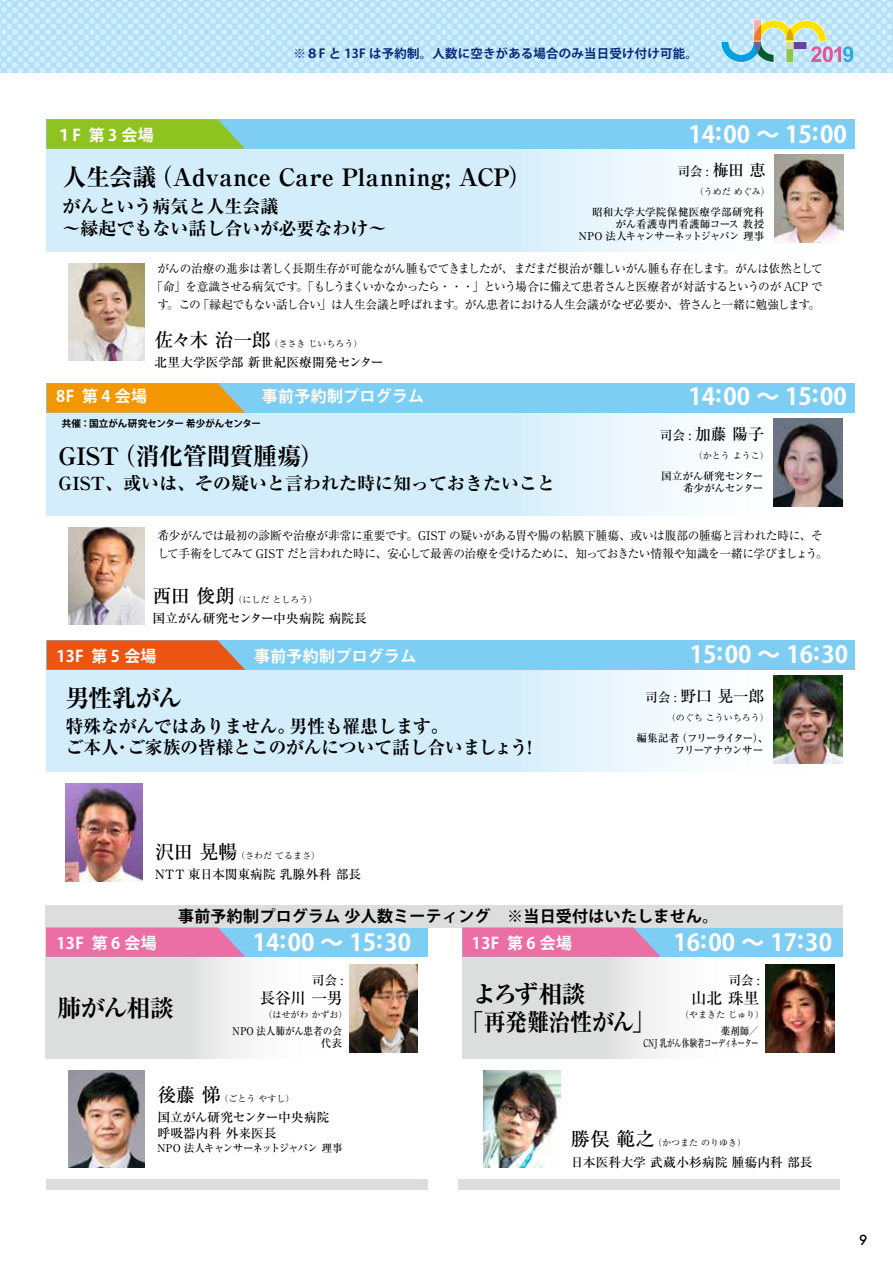
<style>
.page{position:relative;width:893px;height:1263px;background:#fff}
.page>*{position:absolute;margin:0;border:0;box-sizing:border-box;transform-origin:0 0}
.t1{font:700 expanded 24px/28.5px "Ryumin Pro";letter-spacing:-.01em;color:#000}
.t2{font:700 23.4px "Koz Go Pr 6 N";color:#fff}
.t3{font:700 expanded 18px/22.5px "Ryumin Pro";color:#000}
.t4{font:700 15.9px "Koz Go Pr 6 N";letter-spacing:.02em;color:#fff}
.t5{font:700 15.9px "Koz Go Pr 6 N";letter-spacing:.02em;color:#000}
.t6{font:500 15.9px "Ryumin Pro";letter-spacing:-.025em;color:#000}
.t7{font:500 13.5px "Futura";color:#000}
.t8{font:500 12.75px/15.9px "Ryumin Pro";letter-spacing:-.005em;color:#000}
.t9{font:700 12.45px "Koz Go Pr 6 N";letter-spacing:.02em;color:#092a78}
.t10{font:12px/18px "Ryumin Pro";letter-spacing:-.035em;color:#000;text-align:center}
.t11{font:500 10.65px/12px "Ryumin Pro";letter-spacing:-.005em;color:#000;text-align:right}
.t12{font:500 10.65px/12px "Ryumin Pro";letter-spacing:-.095em;color:#000}
.t13{font:500 10.65px/12px "Ryumin Pro";letter-spacing:-.045em;color:#000;text-align:right;scale:.9 1}
.t14{font:500 10.65px "Ryumin Pro";letter-spacing:-.085em;color:#000}
.t15{font:500 10.65px/12px "Ryumin Pro";letter-spacing:-.025em;color:#000;text-align:right}
.t16{font:500 10.65px/12px "Ryumin Pro";letter-spacing:.005em;color:#000;text-align:right;scale:.9 1}
.t17{font:700 9.6px "Koz Go Pr 6 N";letter-spacing:-.02em;color:#000}
.t18{font:9px "Ryumin Pro";color:#000}
.s1{font-size:15.9px}
.s2{font-weight:500;font-size:19.2px}
.s3{font-size:12.75px}
</style>
<div class="page">
<div style="left:46px;top:957px;width:381px;height:102px;background:linear-gradient(to right,#d4d6d6,#fff)"></div>
<div style="left:46px;top:1179px;width:381px;height:11px;background:#dcdddd"></div>
<div style="left:458px;top:1179px;width:382px;height:11px;background:#dcdddd"></div>
<div style="left:462px;top:957px;width:382px;height:102px;background:linear-gradient(to right,#d6d8d8,#fff)"></div>
<svg style="left:47px;top:149px;width:797px;height:102px"></svg>
<svg style="left:47px;top:413px;width:796px;height:102px"></svg>
<svg style="left:47px;top:670px;width:796px;height:102px"></svg>
<img style="left:774px;top:155px;width:69px;height:88px">
<img style="left:773px;top:419px;width:69px;height:88px">
<img style="left:773px;top:676px;width:69px;height:88px">
<div style="left:47px;top:640px;width:808px;height:30px;background:#7ecef4"></div>
<svg style="left:47px;top:640px;width:198px;height:30px;background:#e05f27"></svg>
<div style="left:462px;top:927px;width:381px;height:30px;background:#7ecef4"></div>
<div style="left:47px;top:383px;width:808px;height:30px;background:#7ecef4"></div>
<svg style="left:47px;top:383px;width:198px;height:30px;background:#e89b15"></svg>
<div style="left:47px;top:119px;width:808px;height:30px;background:#7ecef4"></div>
<img style="left:349px;top:964px;width:69px;height:88px">
<img style="left:766px;top:964px;width:68px;height:88px">
<svg style="left:47px;top:119px;width:198px;height:30px;background:#8dc332"></svg>
<img style="left:68px;top:263px;width:77px;height:98px">
<img style="left:68px;top:527px;width:77px;height:98px">
<img style="left:68px;top:1070px;width:77px;height:98px">
<div style="left:47px;top:927px;width:380px;height:30px;background:#7ecef4"></div>
<div style="left:46px;top:905px;width:797px;height:22px;background:#dcdddd"></div>
<svg style="left:46px;top:927px;width:199px;height:30px;background:#e376ab"></svg>
<svg style="left:462px;top:927px;width:199px;height:30px;background:#e277ab"></svg>
<img style="left:483px;top:1070px;width:77px;height:98px">
<img style="left:66px;top:783px;width:76px;height:98px">
<svg style="left:0;top:0;width:893px;height:72px;background:#c0e6f9"></svg>
<svg style="left:721px;top:20px;width:132px;height:43px;background:#b7d1ca"></svg>
<p class="t9" style="left:293px;top:46px;width:406px">※８F と 13F は予約制。人数に空きがある場合のみ当日受け付け可能。</p>
<h3 class="t4" style="left:56px;top:126px;width:99px">１F 第3 会場</h3>
<h1 class="t1" style="left:62px;top:162px;width:471px">人生会議（Advance Care Planning; ACP）</h1>
<h3 class="t3" style="left:62px;top:193px;width:325px">がんという病気と人生会議<br>～縁起でもない話し合いが必要なわけ～</h3>
<h2 class="t2" style="left:688px;top:121px;width:160px">14:00 〜 15:00</h2>
<p class="t8" style="left:677px;top:163px;width:90px">司会 : <span class="s1">梅田 恵</span></p>
<p class="t18" style="left:695px;top:184px;width:76px">（うめだ めぐみ）</p>
<p class="t11" style="left:579px;top:205px;width:187px">昭和大学大学院保健医療学部研究科がん看護専門看護師コース 教授<br>NPO 法人キャンサーネットジャパン 理事</p>
<p class="t10" style="left:152px;top:259px;width:673px">がんの治療の進歩は著しく長期生存が可能ながん腫もでてきましたが、まだまだ根治が難しいがん腫も存在します。がんは依然として「命」を意識させる病気です。「もしうまくいかなかったら・・・」という場合に備えて患者さんと医療者が対話するというのが ACP です。この「縁起でもない話し合い」は人生会議と呼ばれます。がん患者における人生会議がなぜ必要か、皆さんと一緒に勉強します。</p>
<p class="t18" style="left:155px;top:336px;width:210px"><span class="s2">佐々木 治一郎</span>（ささき じいちろう）</p>
<h3 class="t4" style="left:56px;top:388px;width:92px">8F 第4 会場</h3>
<p class="t8" style="left:155px;top:353px;width:231px">北里大学医学部 新世紀医療開発センター</p>
<h3 class="t4" style="left:262px;top:387px;width:164px">事前予約制プログラム</h3>
<p class="t17" style="left:62px;top:418px;width:201px">共催：国立がん研究センター 希少がんセンター</p>
<h1 class="t1" style="left:58px;top:440px;width:267px">GIST（消化管間質腫瘍）</h1>
<h3 class="t3" style="left:58px;top:470px;width:498px">GIST、或いは、その疑いと言われた時に知っておきたいこと</h3>
<h2 class="t2" style="left:688px;top:383px;width:160px">14:00 〜 15:00</h2>
<h3 class="t6" style="left:660px;top:422px;width:106px"><span class="s3">司会 :</span> 加藤 陽子</h3>
<p class="t18" style="left:694px;top:448px;width:76px">（かとう ようこ）</p>
<p class="t15" style="left:661px;top:469px;width:104px">国立がん研究センター希少がんセンター</p>
<p class="t10" style="left:157px;top:525px;width:672px;text-align:left">希少がんでは最初の診断や治療が非常に重要です。GIST の疑いがある胃や腸の粘膜下腫瘍、或いは腹部の腫瘍と言われた時に、そして手術をしてみて GIST だと言われた時に、安心して最善の治療を受けるために、知っておきたい情報や知識を一緒に学びましょう。</p>
<p class="t18" style="left:152px;top:592px;width:167px"><span class="s2">西田 俊朗</span>（にしだ としろう）</p>
<p class="t8" style="left:152px;top:609px;width:216px">国立がん研究センター中央病院 病院長</p>
<h3 class="t4" style="left:56px;top:647px;width:102px">13F 第 5 会場</h3>
<h3 class="t4" style="left:254px;top:647px;width:164px">事前予約制プログラム</h3>
<h1 class="t1" style="left:66px;top:682px;width:118px">男性乳がん</h1>
<h3 class="t3" style="left:66px;top:714px;width:474px;line-height:21px">特殊ながんではありません。男性も罹患します。<br>ご本人・ご家族の皆様とこのがんについて話し合いましょう！</h3>
<h2 class="t2" style="left:690px;top:641px;width:160px">15:00 〜 16:30</h2>
<h3 class="t6" style="left:645px;top:684px;width:121px"><span class="s3">司会 :</span> 野口 晃一郎</h3>
<p class="t18" style="left:667px;top:710px;width:103px">（のぐち こういちろう）</p>
<p class="t12" style="left:675px;top:731px;width:95px;text-indent:-38px">編集記者（フリーライター）、フリーアナウンサー</p>
<p class="t18" style="left:155px;top:848px;width:167px"><span class="s2">沢田 晃暢</span>（さわだ てるまさ）</p>
<p class="t8" style="left:155px;top:865px;width:208px">NTT 東日本関東病院 乳腺外科 部長</p>
<h3 class="t5" style="left:178px;top:907px;width:542px">事前予約制プログラム 少人数ミーティング　※当日受付はいたしません。</h3>
<h3 class="t4" style="left:57px;top:934px;width:102px">13F 第 6 会場</h3>
<h2 class="t2" style="left:253px;top:929px;width:160px">14:00 〜 15:30</h2>
<h3 class="t4" style="left:472px;top:934px;width:102px">13F 第 6 会場</h3>
<h2 class="t2" style="left:673px;top:929px;width:160px">16:00 〜 17:30</h2>
<h1 class="t1" style="left:57px;top:992px;width:118px">肺がん相談</h1>
<p class="t8" style="left:312px;top:971px;width:33px">司会 :</p>
<h3 class="t6" style="left:260px;top:986px;width:85px">長谷川 一男</h3>
<p class="t18" style="left:264px;top:1007px;width:85px">（はせがわ かずお）</p>
<p class="t8" style="left:728px;top:971px;width:33px">司会 :</p>
<h3 class="t6" style="left:691px;top:986px;width:70px">山北 珠里</h3>
<p class="t18" style="left:680px;top:1007px;width:85px">（やまきた じゅり）</p>
<h1 class="t1" style="left:462px;top:978px;width:193px;text-indent:11px">よろず相談<br>「再発難治性がん」</h1>
<p class="t16" style="left:233px;top:1025px;width:123px">NPO 法人肺がん患者の会代表</p>
<p class="t13" style="left:643px;top:1025px;width:129px">薬剤師／<br>CNJ 乳がん体験者コーディネーター</p>
<p class="t18" style="left:157px;top:1091px;width:139px"><span class="s2">後藤 悌</span>（ごとう やすし）</p>
<p class="t8" style="left:157px;top:1108px;width:174px">国立がん研究センター中央病院呼吸器内科 外来医長</p>
<p class="t14" style="left:157px;top:1139px;width:187px">NPO 法人キャンサーネットジャパン 理事</p>
<p class="t18" style="left:571px;top:1136px;width:177px"><span class="s2">勝俣 範之</span>（かつまた のりゆき）</p>
<p class="t8" style="left:571px;top:1153px;width:243px">日本医科大学 武蔵小杉病院 腫瘍内科 部長</p>
<p class="t7" style="left:859px;top:1231px;width:10px">9</p>
</div>
